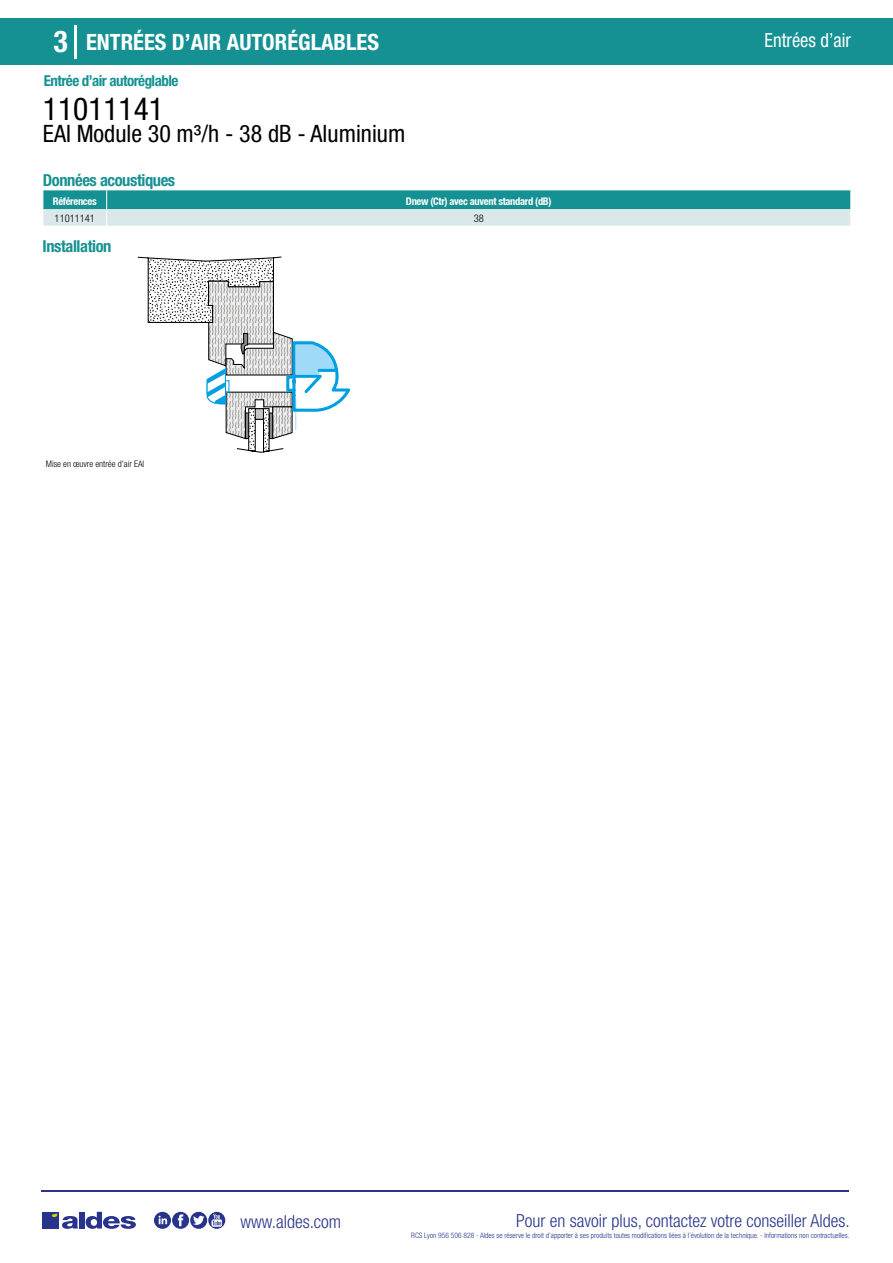
<style>
.page{position:relative;width:893px;height:1263px;background:#fff}
.page>*{position:absolute;margin:0;border:0;box-sizing:border-box;transform-origin:0 0}
.t1{font:condensed 31.5px "Helvetica Neue LT Std";color:#000}
.t2{font:700 condensed 30px "Helvetica Neue LT Std";color:#fff}
.t3{font:condensed 24px "Helvetica Neue LT Std";color:#000}
.t4{font:700 condensed 22.5px "Helvetica Neue LT Std";color:#fff}
.t5{font:condensed 19.5px "Helvetica Neue LT Std";color:#fff;scale:.95 1}
.t6{font:300 condensed 18px "Helvetica Neue";color:#28348b}
.t7{font:700 condensed 16.5px "Helvetica Neue LT Std";letter-spacing:-.025em;color:#169193}
.t8{font:700 condensed 15px "Helvetica Neue LT Std";letter-spacing:-.035em;color:#169193}
.t9{font:700 condensed 10.5px "Helvetica Neue";letter-spacing:-.03em;color:#fff}
.t10{font:300 condensed 10.5px "Helvetica Neue";color:#000}
.t11{font:300 condensed 9px "Helvetica Neue";color:#000}
.t12{font:300 condensed 7.5px "Helvetica Neue";color:#28348b}
</style>
<div class="page">
<div style="left:0;top:18px;width:893px;height:46px;background:#169193"></div>
<hr style="left:74px;top:25px;width:2px;height:33px;background:#fff">
<hr style="left:41px;top:1190px;width:808px;height:1px;background:#28348b">
<svg style="left:154px;top:1212px;width:71px;height:17px"></svg>
<div style="left:42px;top:1212px;width:17px;height:16px;background:#28348b"></div>
<div style="left:79px;top:1212px;width:5px;height:16px;background:#28348b"></div>
<svg style="left:86px;top:1212px;width:50px;height:17px"></svg>
<svg style="left:52px;top:1213px;width:26px;height:16px"></svg>
<svg style="left:43px;top:190px;width:808px;height:36px;background:#75bbbc"></svg>
<svg style="left:138px;top:256px;width:212px;height:197px"></svg>
<h2 class="t2" style="left:54px;top:24px;width:16px">3</h2>
<h3 class="t4" style="left:86px;top:28px;width:294px">ENTRÉES D’AIR AUTORÉGLABLES</h3>
<h3 class="t5" style="left:765px;top:29px;width:92px">Entrées d’air</h3>
<h3 class="t8" style="left:44px;top:71px;width:136px">Entrée d’air autoréglable</h3>
<h1 class="t1" style="left:43px;top:91px;width:122px">11011141</h1>
<h3 class="t3" style="left:43px;top:120px;width:364px">EAI Module 30 m³/h - 38 dB - Aluminium</h3>
<h3 class="t7" style="left:43px;top:170px;width:134px">Données acoustiques</h3>
<h3 class="t9" style="left:53px;top:195px;width:45px">Références</h3>
<h3 class="t9" style="left:406px;top:195px;width:147px">Dnew (Ctr) avec auvent standard (dB)</h3>
<h3 class="t10" style="left:55px;top:212px;width:42px">11011141</h3>
<h3 class="t10" style="left:474px;top:212px;width:12px">38</h3>
<h3 class="t7" style="left:43px;top:236px;width:70px">Installation</h3>
<p class="t11" style="left:46px;top:458px;width:100px">Mise en œuvre entrée d’air EAI</p>
<h3 class="t6" style="left:240px;top:1211px;width:102px">www.aldes.com</h3>
<h3 class="t6" style="left:516px;top:1211px;width:335px">Pour en savoir plus, contactez votre conseiller Aldes.</h3>
<p class="t12" style="left:411px;top:1230px;width:440px">RCS Lyon 956 506 828 - Aldes se réserve le droit d’apporter à ses produits toutes modifications liées à l’évolution de la technique. - Informations non contractuelles.</p>
</div>
